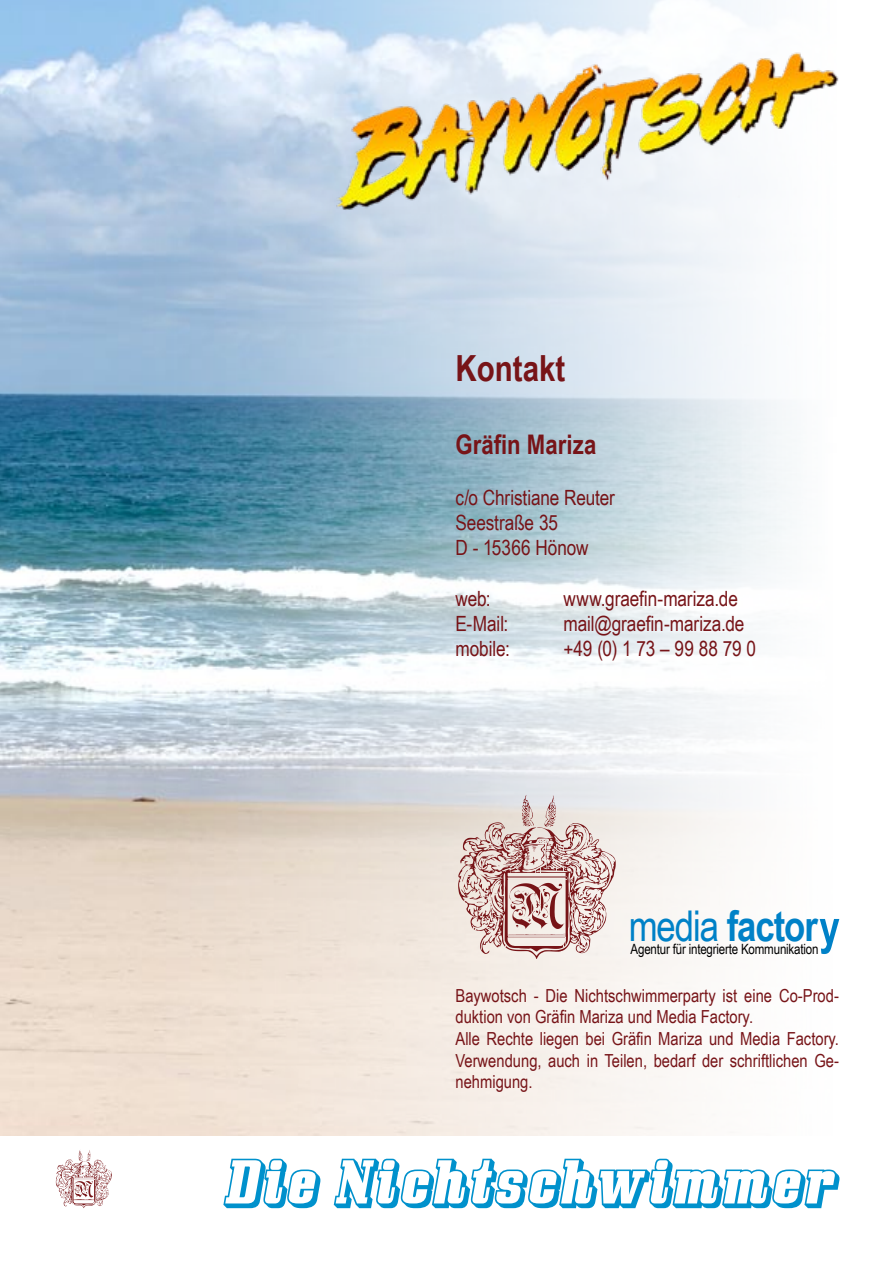
<style>
.page{position:relative;width:893px;height:1263px;background:#fff}
.page>*{position:absolute;margin:0;border:0;box-sizing:border-box;transform-origin:0 0}
.t1{font:54px "Bullpen 3 D";color:#0091cc}
.t2{font:700 42.45px "Arial Narrow";letter-spacing:-.025em;color:#0081c7}
.t3{font:700 36px "Arial Narrow";color:#771418}
.t4{font:700 27px "Arial Narrow";color:#771418}
.t5{font:21px/25.2px "Arial Narrow";letter-spacing:-.005em;color:#771418}
.t6{font:18px/21.6px "Arial Narrow";color:#771418}
.t7{font:14.1px "Arial Narrow";letter-spacing:-.015em;color:#000}
.s1{font-weight:400}
</style>
<div class="page">
<svg style="left:55px;top:1150px;width:57px;height:58px"></svg>
<img style="left:0;top:0;width:840px;height:1135px">
<img style="left:287px;top:27px;width:553px;height:208px">
<svg style="left:820px;top:919px;width:19px;height:35px"></svg>
<svg style="left:455px;top:794px;width:161px;height:165px;background:#d6bdb9"></svg>
<h3 class="t3" style="left:455px;top:341px;width:111px">Kontakt</h3>
<h3 class="t4" style="left:455px;top:424px;width:142px">Gräfin Mariza</h3>
<p class="t5" style="left:455px;top:484px;width:161px">c/o Christiane Reuter<br>Seestraße 35<br>D - 15366 Hönow</p>
<p class="t5" style="left:455px;top:585px;width:37px">web:</p>
<p class="t5" style="left:563px;top:585px;width:176px">www.graefin-mariza.de</p>
<p class="t5" style="left:455px;top:610px;width:54px">E-Mail:</p>
<p class="t5" style="left:563px;top:610px;width:183px">mail@graefin-mariza.de</p>
<p class="t5" style="left:455px;top:635px;width:56px">mobile:</p>
<p class="t5" style="left:563px;top:635px;width:194px">+49 (0) 1 73 – 99 88 79 0</p>
<h2 class="t2" style="left:629px;top:894px;width:191px"><span class="s1">media</span> factor</h2>
<p class="t7" style="left:631px;top:939px;width:189px">Agentur für integrierte Kommunikation</p>
<p class="t6" style="left:455px;top:984px;width:385px">Baywotsch - Die Nichtschwimmerparty ist eine Co-Prod&shy;duktion von Gräfin Mariza und Media Factory.<br>Alle Rechte liegen bei Gräfin Mariza und Media Factory.<br>Verwendung, auch in Teilen, bedarf der schriftlichen Ge&shy;nehmigung.</p>
<h1 class="t1" style="left:220px;top:1148px;width:615px">Die Nichtschwimmer</h1>
</div>
